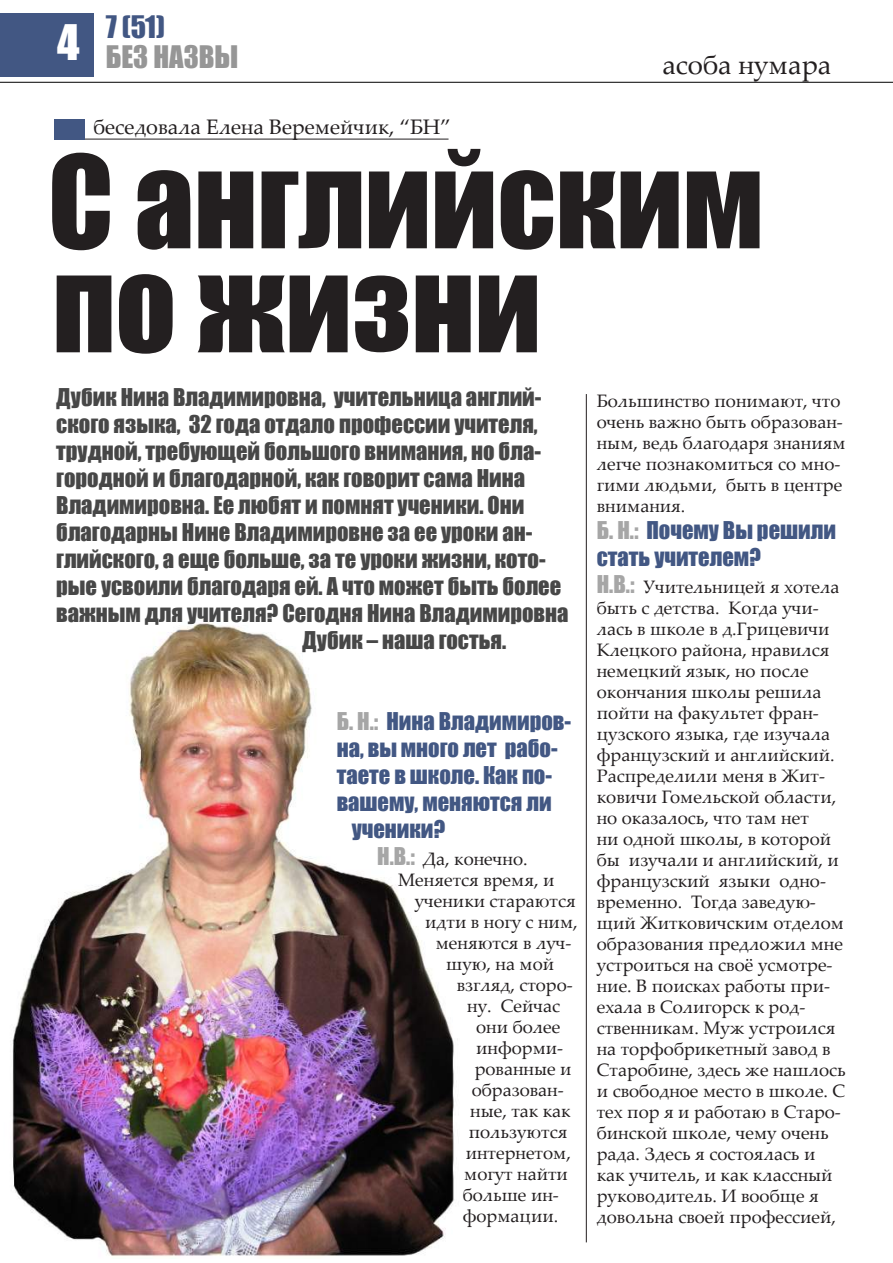
<style>
.page{position:relative;width:893px;height:1263px;background:#fff}
.page>*{position:absolute;margin:0;border:0;box-sizing:border-box;transform-origin:0 0}
.t1{font:118.5px/103.9px "Impact";color:#231f20}
.t2{font:45px "Impact";color:#fff}
.t3{font:28.5px "Impact";color:#969696}
.t4{font:28.5px "Impact";color:#425783}
.t5{font:27px "Palatino Linotype";color:#231f20}
.t6{font:22.5px "Impact";color:#474747}
.t7{font:22.5px/27px "Impact";color:#425783}
.t8{font:21px "Palatino Linotype";color:#231f20}
.t9{font:18px/21px "Palatino Linotype";color:#231f20}
.s1{color:#a6a6a6}
.s2{font-family:"Impact";font-size:22.5px;color:#a6a6a6}
</style>
<div class="page">
<div style="left:0;top:14px;width:94px;height:63px;background:#425783"></div>
<hr style="left:0;top:82px;width:893px;height:1px;background:#000">
<img style="left:12px;top:618px;width:442px;height:639px">
<hr style="left:54px;top:139px;width:394px;height:1px;background:#231f20">
<div style="left:54px;top:119px;width:31px;height:20px;background:#425783"></div>
<hr style="left:586px;top:394px;width:1px;height:848px;background:#231f20">
<h2 class="t2" style="left:57px;top:8px;width:24px">4</h2>
<h3 class="t4" style="left:106px;top:5px;width:61px">7 (51)</h3>
<h3 class="t3" style="left:106px;top:35px;width:134px">БЕЗ НАЗВЫ</h3>
<p class="t8" style="left:93px;top:112px;width:359px">беседовала Елена Веремейчик, “БН”</p>
<h3 class="t5" style="left:662px;top:46px;width:170px">асоба нумара</h3>
<h1 class="t1" style="left:48px;top:147px;width:717px">С английским по жизни</h1>
<p class="t6" style="left:56px;top:380px;width:487px">Дубик Нина Владимировна, учительница англий-</p>
<p class="t6" style="left:56px;top:407px;width:483px">ского языка, 32 года отдало профессии учителя,</p>
<p class="t6" style="left:56px;top:434px;width:486px">трудной, требующей большого внимания, но бла-</p>
<p class="t6" style="left:56px;top:461px;width:470px">городной и благодарной, как говорит сама Нина</p>
<p class="t6" style="left:56px;top:488px;width:470px">Владимировна. Ее любят и помнят ученики. Они</p>
<p class="t6" style="left:56px;top:515px;width:478px">благодарны Нине Владимировне за ее уроки ан-</p>
<p class="t6" style="left:56px;top:542px;width:491px">глийского, а еще больше, за те уроки жизни, кото-</p>
<p class="t6" style="left:56px;top:569px;width:506px">рые усвоили благодаря ей. А что может быть более</p>
<p class="t6" style="left:56px;top:596px;width:514px">важным для учителя? Сегодня Нина Владимировна</p>
<p class="t6" style="left:302px;top:623px;width:205px">Дубик – наша гостья.</p>
<p class="t7" style="left:337px;top:707px;width:236px"><span class="s1">Б. Н.:</span> Нина Владимиров-</p>
<p class="t7" style="left:337px;top:734px;width:222px">на, вы много лет рабо-</p>
<p class="t7" style="left:337px;top:761px;width:217px">таете в школе. Как по-</p>
<p class="t7" style="left:337px;top:788px;width:216px">вашему, меняются ли</p>
<p class="t7" style="left:352px;top:815px;width:95px">ученики?</p>
<p class="t9" style="left:377px;top:847px;width:152px"><span class="s2">Н.В.:</span> Да, конечно.</p>
<p class="t9" style="left:398px;top:868px;width:158px">Меняется время, и</p>
<p class="t9" style="left:415px;top:889px;width:163px">ученики стараются</p>
<p class="t9" style="left:425px;top:910px;width:154px">идти в ногу с ним,</p>
<p class="t9" style="left:436px;top:931px;width:137px">меняются в луч-</p>
<p class="t9" style="left:446px;top:952px;width:109px">шую, на мой</p>
<p class="t9" style="left:457px;top:973px;width:118px">взгляд, сторо-</p>
<p class="t9" style="left:467px;top:994px;width:94px">ну. Сейчас</p>
<p class="t9" style="left:476px;top:1015px;width:86px">они более</p>
<p class="t9" style="left:476px;top:1036px;width:89px">информи-</p>
<p class="t9" style="left:475px;top:1057px;width:98px">рованные и</p>
<p class="t9" style="left:472px;top:1078px;width:93px">образован-</p>
<p class="t9" style="left:470px;top:1099px;width:102px">ные, так как</p>
<p class="t9" style="left:469px;top:1120px;width:100px">пользуются</p>
<p class="t9" style="left:466px;top:1141px;width:107px">интернетом,</p>
<p class="t9" style="left:464px;top:1162px;width:105px">могут найти</p>
<p class="t9" style="left:463px;top:1183px;width:98px">больше ин-</p>
<p class="t9" style="left:463px;top:1204px;width:97px">формации.</p>
<p class="t9" style="left:597px;top:390px;width:250px">Большинство понимают, что очень важно быть образован&shy;ным, ведь благодаря знаниям легче познакомиться со мно&shy;гими людьми, быть в центре внимания.</p>
<p class="t7" style="left:597px;top:516px;width:241px"><span class="s1">Б. Н.:</span> Почему Вы решили стать учителем?</p>
<p class="t9" style="left:597px;top:576px;width:250px"><span class="s2">Н.В.:</span> Учительницей я хотела быть с детства. Когда учи&shy;лась в школе в д.Грицевичи<br>Клецкого района, нравился немецкий язык, но после окончания школы решила пойти на факультет фран&shy;цузского языка, где изучала французский и английский.<br>Распределили меня в Жит&shy;ковичи Гомельской области, но оказалось, что там нет<br>ни одной школы, в которой бы изучали и английский, и французский языки одно&shy;временно. Тогда заведую&shy;щий Житковичским отделом образования предложил мне устроиться на своё усмотре&shy;ние. В поисках работы при&shy;ехала в Солигорск к род&shy;ственникам. Муж устроился на торфобрикетный завод в<br>Старобине, здесь же нашлось и свободное место в школе. С тех пор я и работаю в Старо&shy;бинской школе, чему очень рада. Здесь я состоялась и как учитель, и как классный руководитель. И вообще я довольна своей профессией,</p>
</div>
